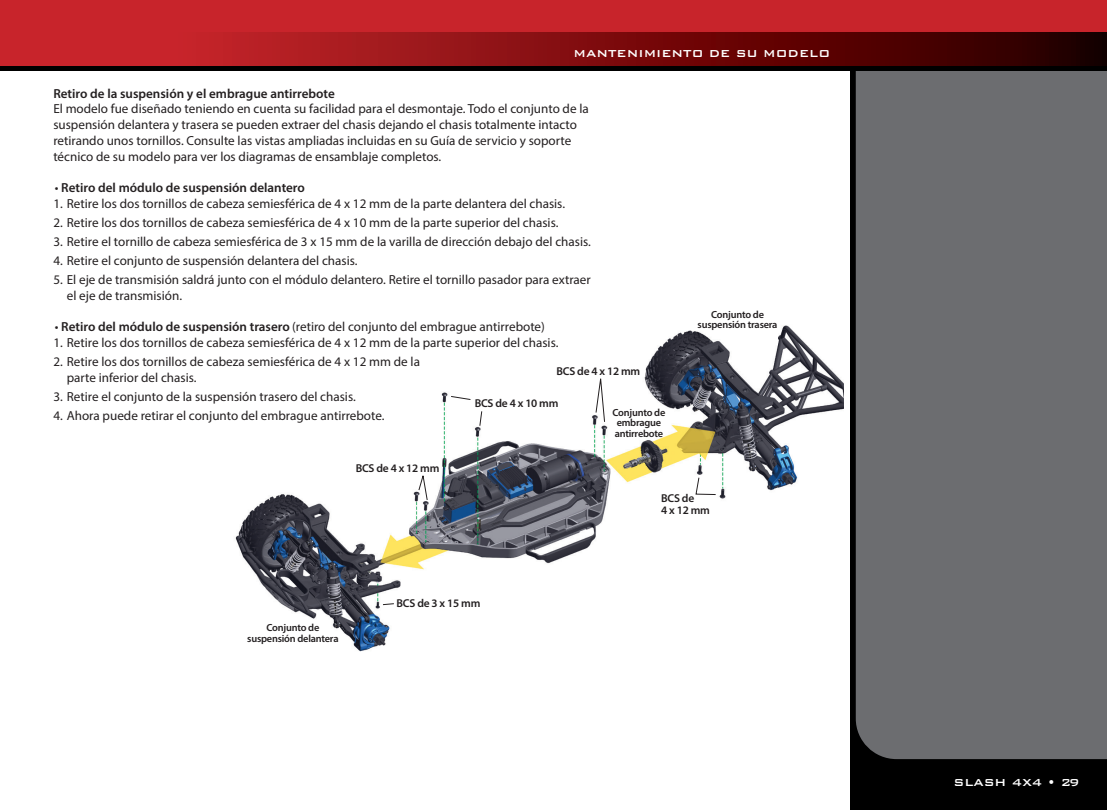
<style>
.page{position:relative;width:1107px;height:810px;background:#fff}
.page>*{position:absolute;margin:0;border:0;box-sizing:border-box;transform-origin:0 0}
.t1{font:500 13.5px "Bank Gothic BT";color:#fff}
.t2{font:13.2px/15.8px "Myriad Pro";color:#231f20}
.t3{font:600 13.2px "Myriad Pro";color:#231f20}
.t4{font:600 11.4px/12px "Myriad Pro";letter-spacing:-.02em;color:#231f20}
.t5{font:600 10.35px/10.5px "Myriad Pro";letter-spacing:-.02em;color:#231f20;text-align:center}
.s1{font-weight:400}
.s2{font-weight:600}
</style>
<div class="page">
<div style="left:850px;top:13px;width:257px;height:797px;background:#000"></div>
<div style="left:856px;top:71px;width:251px;height:688px;background:#6c6d70"></div>
<div style="left:0;top:0;width:1107px;height:70px;background:#000"></div>
<div style="left:0;top:0;width:1107px;height:51px;background:#c8242b"></div>
<svg style="left:0;top:32px;width:1107px;height:34px;background:#831013"></svg>
<img style="left:235px;top:325px;width:608px;height:327px">
<svg style="left:418px;top:472px;width:10px;height:29px"></svg>
<svg style="left:450px;top:396px;width:21px;height:4px"></svg>
<svg style="left:479px;top:411px;width:4px;height:16px"></svg>
<svg style="left:595px;top:372px;width:10px;height:51px"></svg>
<svg style="left:382px;top:603px;width:13px;height:2px"></svg>
<svg style="left:695px;top:477px;width:21px;height:18px"></svg>
<p class="t1" style="left:574px;top:46px;width:258px">MANTENIMIENTO DE SU MODELO</p>
<p class="t3" style="left:53px;top:85px;width:283px">Retiro de la suspensión y el embrague antirrebote</p>
<p class="t2" style="left:53px;top:101px;width:537px">El modelo fue diseñado teniendo en cuenta su facilidad para el desmontaje. Todo el conjunto de la suspensión delantera y trasera se pueden extraer del chasis dejando el chasis totalmente intacto retirando unos tornillos. Consulte las vistas ampliadas incluidas en su Guía de servicio y soporte técnico de su modelo para ver los diagramas de ensamblaje completos.</p>
<p class="t3" style="left:55px;top:179px;width:252px"><span class="s1">•</span> Retiro del módulo de suspensión delantero</p>
<p class="t2" style="left:53px;top:195px;width:513px">1. Retire los dos tornillos de cabeza semiesférica de 4 x 12 mm de la parte delantera del chasis.</p>
<p class="t2" style="left:53px;top:214px;width:507px">2. Retire los dos tornillos de cabeza semiesférica de 4 x 10 mm de la parte superior del chasis.</p>
<p class="t2" style="left:53px;top:233px;width:539px">3. Retire el tornillo de cabeza semiesférica de 3 x 15 mm de la varilla de dirección debajo del chasis.</p>
<p class="t2" style="left:53px;top:252px;width:306px">4. Retire el conjunto de suspensión delantera del chasis.</p>
<p class="t2" style="left:67px;top:271px;width:525px;text-indent:-14px">5. El eje de transmisión saldrá junto con el módulo delantero. Retire el tornillo pasador para extraer el eje de transmisión.</p>
<p class="t2" style="left:55px;top:319px;width:492px">• <span class="s2">Retiro del módulo de suspensión trasero</span> (retiro del conjunto del embrague antirrebote)</p>
<p class="t2" style="left:53px;top:334px;width:507px">1. Retire los dos tornillos de cabeza semiesférica de 4 x 12 mm de la parte superior del chasis.</p>
<p class="t2" style="left:67px;top:353px;width:355px;text-indent:-14px">2. Retire los dos tornillos de cabeza semiesférica de 4 x 12 mm de la parte inferior del chasis.</p>
<p class="t2" style="left:53px;top:388px;width:304px">3. Retire el conjunto de la suspensión trasero del chasis.</p>
<p class="t2" style="left:53px;top:407px;width:333px">4. Ahora puede retirar el conjunto del embrague antirrebote.</p>
<p class="t4" style="left:556px;top:365px;width:85px">BCS de 4 x 12 mm</p>
<p class="t4" style="left:475px;top:397px;width:85px">BCS de 4 x 10 mm</p>
<p class="t5" style="left:613px;top:407px;width:54px;text-align:left">Conjunto de embrague antirrebote</p>
<p class="t4" style="left:356px;top:462px;width:85px">BCS de 4 x 12 mm</p>
<p class="t5" style="left:698px;top:309px;width:81px">Conjunto de suspensión trasera</p>
<p class="t5" style="left:247px;top:622px;width:93px">Conjunto de suspensión delantera</p>
<p class="t4" style="left:397px;top:597px;width:85px">BCS de 3 x 15 mm</p>
<p class="t4" style="left:661px;top:492px;width:50px">BCS de<br>4 x 12 mm</p>
<p class="t1" style="left:954px;top:775px;width:127px">SLASH 4X4 • 29</p>
</div>
